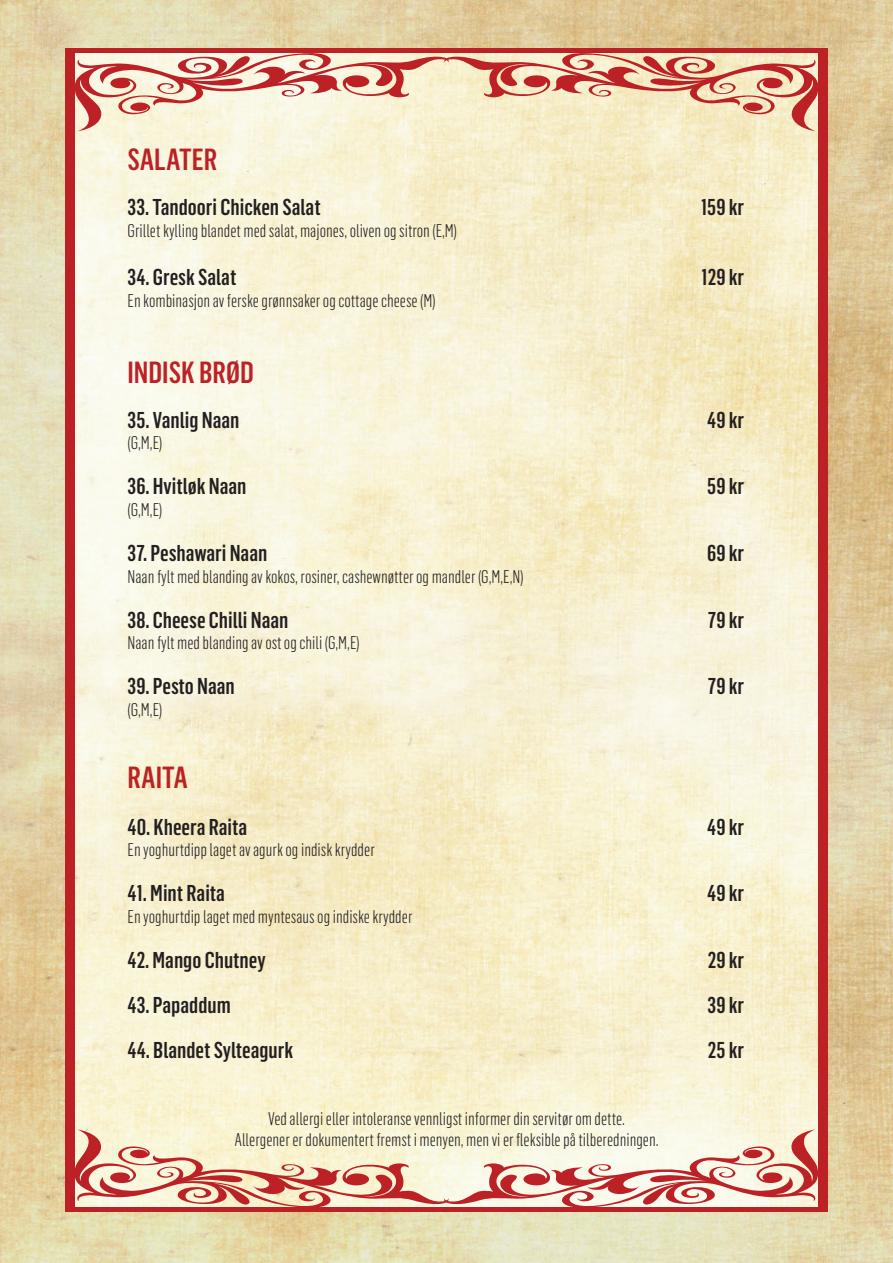
<style>
.page{position:relative;width:893px;height:1263px;background:#fff}
.page>*{position:absolute;margin:0;border:0;box-sizing:border-box;transform-origin:0 0}
.t1{font:500 30px "Flama Condensed";color:#bc2125}
.t2{font:500 22.5px "Flama Condensed";color:#231f20}
.t3{font:300 18px/21.6px "Flama Condensed";color:#231f20;text-align:center}
</style>
<div class="page">
<img style="left:0;top:0;width:893px;height:1263px">
<div style="left:65px;top:48px;width:763px;height:5px;background:#bc2125"></div>
<div style="left:65px;top:48px;width:10px;height:1161px;background:#bc2125"></div>
<div style="left:65px;top:1207px;width:763px;height:5px;background:#bc2125"></div>
<div style="left:818px;top:49px;width:10px;height:1160px;background:#bc2125"></div>
<svg style="left:75px;top:1129px;width:743px;height:78px;background:#ebc7b4"></svg>
<svg style="left:75px;top:53px;width:743px;height:78px;background:#ebc7af"></svg>
<h1 class="t1" style="left:128px;top:141px;width:91px">SALATER</h1>
<p class="t2" style="left:128px;top:193px;width:195px">33. Tandoori Chicken Salat</p>
<p class="t2" style="left:701px;top:193px;width:45px">159 kr</p>
<p class="t3" style="left:128px;top:219px;width:331px">Grillet kylling blandet med salat, majones, oliven og sitron (E,M)</p>
<p class="t2" style="left:128px;top:263px;width:110px">34. Gresk Salat</p>
<p class="t2" style="left:702px;top:263px;width:44px">129 kr</p>
<p class="t3" style="left:128px;top:289px;width:309px">En kombinasjon av ferske grønnsaker og cottage cheese (M)</p>
<h1 class="t1" style="left:128px;top:353px;width:128px">INDISK BRØD</h1>
<p class="t2" style="left:128px;top:405px;width:113px">35. Vanlig Naan</p>
<p class="t2" style="left:707px;top:405px;width:38px">49 kr</p>
<p class="t3" style="left:128px;top:432px;width:36px">(G,M,E)</p>
<p class="t2" style="left:128px;top:472px;width:120px">36. Hvitløk Naan</p>
<p class="t2" style="left:707px;top:472px;width:38px">59 kr</p>
<p class="t3" style="left:128px;top:498px;width:36px">(G,M,E)</p>
<p class="t2" style="left:128px;top:539px;width:141px">37. Peshawari Naan</p>
<p class="t2" style="left:707px;top:539px;width:39px">69 kr</p>
<p class="t3" style="left:128px;top:565px;width:398px">Naan fylt med blanding av kokos, rosiner, cashewnøtter og mandler (G,M,E,N)</p>
<p class="t2" style="left:128px;top:605px;width:162px">38. Cheese Chilli Naan</p>
<p class="t2" style="left:708px;top:605px;width:38px">79 kr</p>
<p class="t3" style="left:128px;top:631px;width:234px">Naan fylt med blanding av ost og chili (G,M,E)</p>
<p class="t2" style="left:128px;top:672px;width:109px">39. Pesto Naan</p>
<p class="t2" style="left:708px;top:672px;width:38px">79 kr</p>
<p class="t3" style="left:128px;top:698px;width:36px">(G,M,E)</p>
<h1 class="t1" style="left:128px;top:758px;width:62px">RAITA</h1>
<p class="t2" style="left:128px;top:812px;width:121px">40. Kheera Raita</p>
<p class="t2" style="left:707px;top:812px;width:38px">49 kr</p>
<p class="t3" style="left:128px;top:838px;width:249px">En yoghurtdipp laget av agurk og indisk krydder</p>
<p class="t2" style="left:128px;top:879px;width:99px">41. Mint Raita</p>
<p class="t2" style="left:707px;top:879px;width:38px">49 kr</p>
<p class="t3" style="left:128px;top:905px;width:286px">En yoghurtdip laget med myntesaus og indiske krydder</p>
<p class="t2" style="left:128px;top:945px;width:139px">42. Mango Chutney</p>
<p class="t2" style="left:708px;top:945px;width:38px">29 kr</p>
<p class="t2" style="left:128px;top:990px;width:105px">43. Papaddum</p>
<p class="t2" style="left:707px;top:990px;width:38px">39 kr</p>
<p class="t2" style="left:128px;top:1035px;width:167px">44. Blandet Sylteagurk</p>
<p class="t2" style="left:708px;top:1035px;width:38px">25 kr</p>
<p class="t3" style="left:234px;top:1107px;width:426px">Ved allergi eller intoleranse vennligst informer din servitør om dette.<br>Allergener er dokumentert fremst i menyen, men vi er fleksible på tilberedningen.</p>
</div>
